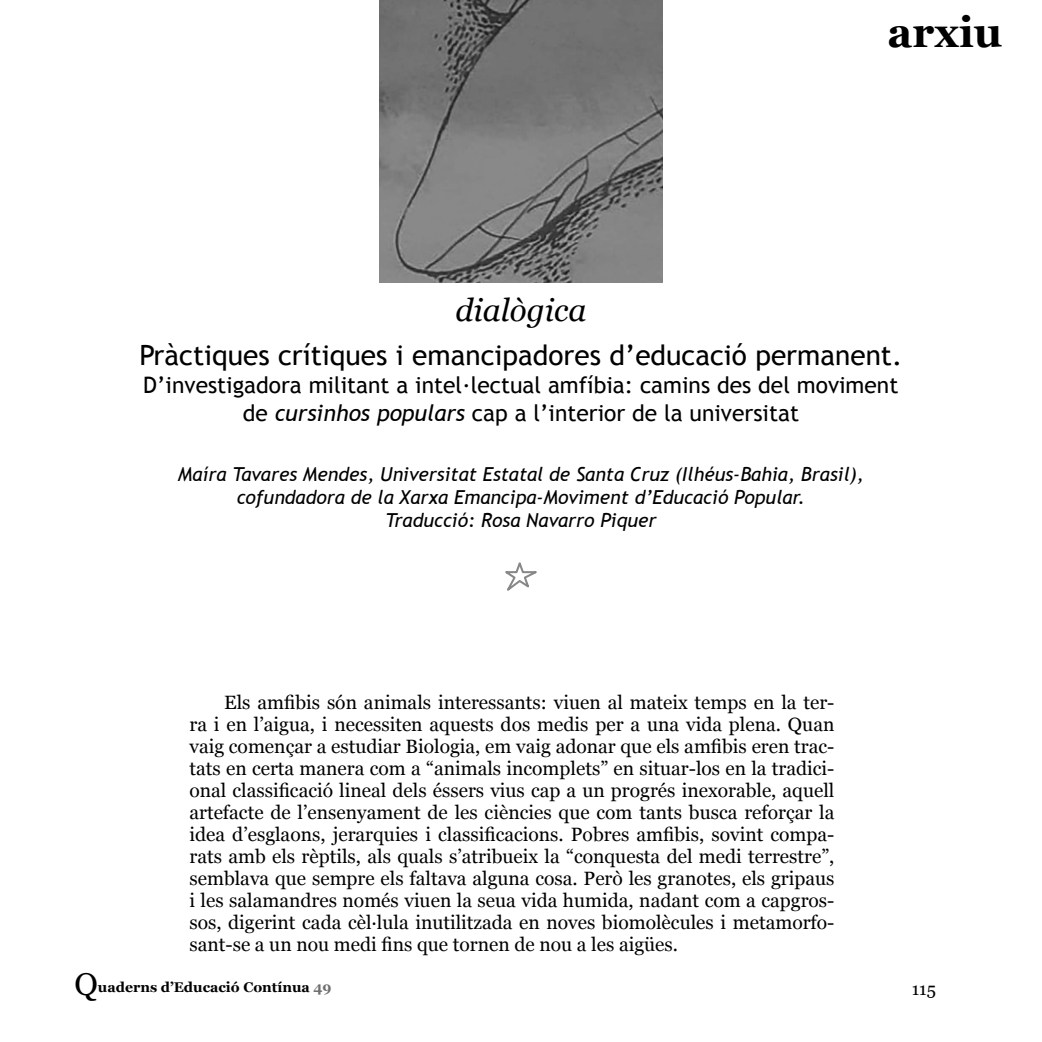
<style>
.page{position:relative;width:1042px;height:1042px;background:#fff}
.page>*{position:absolute;margin:0;border:0;box-sizing:border-box;transform-origin:0 0}
.t1{font:700 42px "Georgia";color:#000}
.t2{font:italic 31.5px "Georgia";color:#000}
.t3{font:31.5px "Georgia";color:#000}
.t4{font:28px "Trebuchet MS";color:#000}
.t5{font:22.75px/28px "Trebuchet MS";color:#000;text-align:center}
.t6{font:19.25px/22.1px "Georgia";color:#000;text-align:justify}
.t7{font:italic 19.25px/23.1px "Trebuchet MS";color:#000;text-align:center}
.t8{font:17.5px "Georgia";color:#000}
.t9{font:700 14px "Georgia";color:#000}
.s1{font-style:italic}
.s2{color:#706f6f}
</style>
<div class="page">
<svg style="left:505px;top:562px;width:32px;height:29px"></svg>
<img style="left:379px;top:0;width:283px;height:283px">
<h2 class="t2" style="left:455px;top:287px;width:133px">dialògica</h2>
<h1 class="t1" style="left:887px;top:0;width:116px">arxiu</h1>
<h3 class="t4" style="left:139px;top:339px;width:764px">Pràctiques crítiques i emancipadores d’educació permanent.</h3>
<p class="t5" style="left:143px;top:371px;width:756px">D’investigadora militant a intel·lectual amfíbia: camins des del moviment de <span class="s1">cursinhos populars</span> cap a l’interior de la universitat</p>
<p class="t7" style="left:178px;top:462px;width:687px">Maíra Tavares Mendes, Universitat Estatal de Santa Cruz (Ilhéus-Bahia, Brasil), cofundadora de la Xarxa Emancipa-Moviment d’Educació Popular.<br>Traducció: Rosa Navarro Piquer</p>
<p class="t6" style="left:189px;top:690px;width:646px;text-indent:35px">Els amfibis són animals interessants: viuen al mateix temps en la ter&shy;ra i en l’aigua, i necessiten aquests dos medis per a una vida plena. Quan vaig començar a estudiar Biologia, em vaig adonar que els amfibis eren trac&shy;tats en certa manera com a “animals incomplets” en situar-los en la tradici&shy;onal classificació lineal dels éssers vius cap a un progrés inexorable, aquell artefacte de l’ensenyament de les ciències que com tants busca reforçar la idea d’esglaons, jerarquies i classificacions. Pobres amfibis, sovint compa&shy;rats amb els rèptils, als quals s’atribueix la “conquesta del medi terrestre”, semblava que sempre els faltava alguna cosa. Però les granotes, els gripaus i les salamandres només viuen la seua vida humida, nadant com a capgros&shy;sos, digerint cada cèl·lula inutilitzada en noves biomolècules i metamorfo&shy;sant-se a un nou medi fins que tornen de nou a les aigües.</p>
<h2 class="t3" style="left:74px;top:961px;width:25px">Q</h2>
<p class="t9" style="left:98px;top:976px;width:235px">uaderns d’Educació Contínua <span class="s2">49</span></p>
<p class="t8" style="left:911px;top:975px;width:26px">115</p>
</div>
